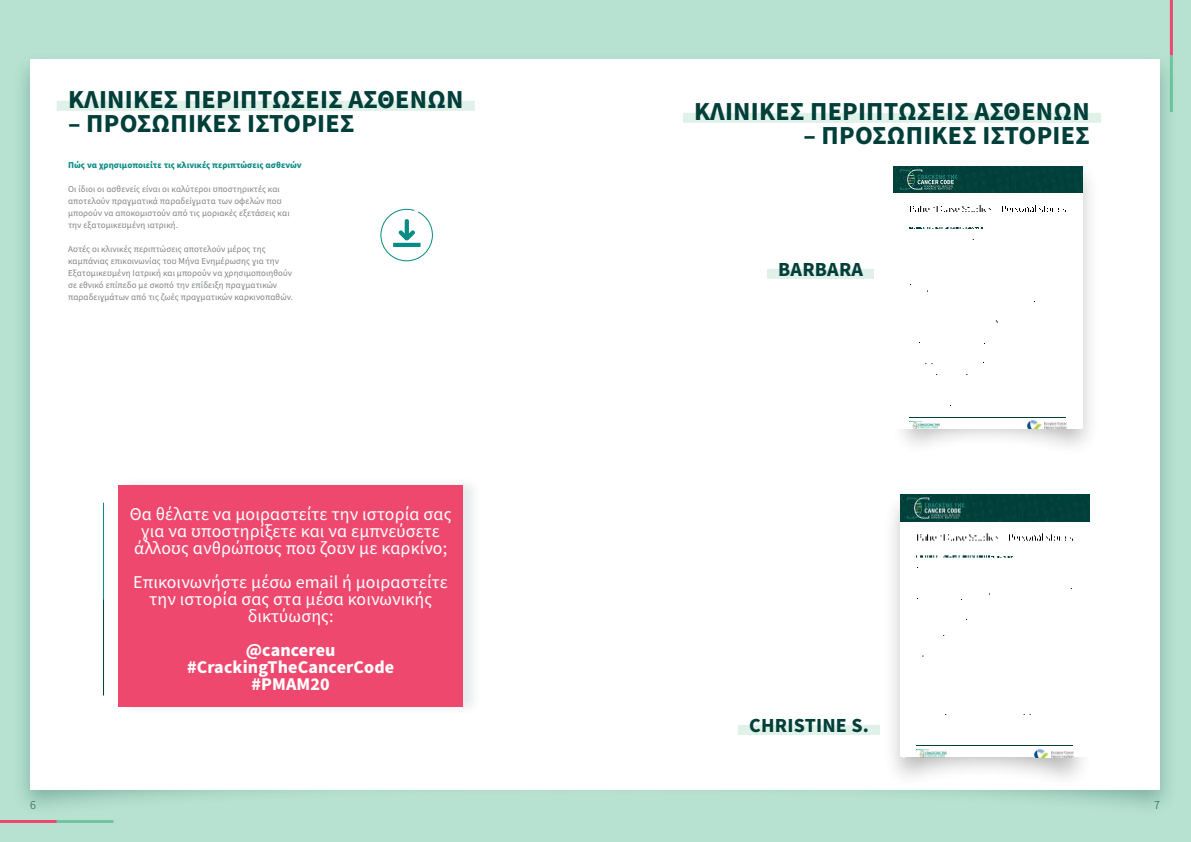
<style>
.page{position:relative;width:1191px;height:842px;background:#b7e2d1}
.page>*{position:absolute;margin:0;border:0;box-sizing:border-box;transform-origin:0 0}
.t1{font:700 26px "Source Sans Pro";letter-spacing:.01em;color:#003f39}
.t2{font:700 20px "Source Sans Pro";letter-spacing:.01em;color:#003f39}
.t3{font:18px/17px "Source Sans Pro";letter-spacing:.01em;color:#fff;text-align:center}
.t4{font:700 18px/17px "Source Sans Pro";letter-spacing:.01em;color:#fff;text-align:center}
.t5{font:300 12px "Source Sans Pro";color:#003f39}
.t6{font:9px/12px "Source Sans Pro";letter-spacing:.01em;color:#808285}
.t7{font:700 9px "Source Sans Pro";letter-spacing:.01em;color:#078b82}
</style>
<div class="page">
<hr style="left:57px;top:820px;width:56px;height:3px;background:#6fc5a3">
<hr style="left:0;top:820px;width:57px;height:3px;background:#ef486f">
<hr style="left:1169px;top:0;width:3px;height:55px;background:#ef486f">
<div style="left:12px;top:51px;width:1166px;height:766px;background:#003f39;opacity:.3"></div>
<div style="left:30px;top:60px;width:1129px;height:729px;background:#fff"></div>
<div style="left:119px;top:475px;width:363px;height:241px;background:#003f39;opacity:.1"></div>
<div style="left:118px;top:485px;width:345px;height:222px;background:#ef486f"></div>
<div style="left:57px;top:101px;width:418px;height:10px;background:#e0f1e9"></div>
<div style="left:883px;top:489px;width:209px;height:302px;background:#000;opacity:.3"></div>
<svg style="left:380px;top:209px;width:53px;height:52px"></svg>
<div style="left:738px;top:725px;width:142px;height:10px;background:#e0f1e9"></div>
<div style="left:890px;top:156px;width:209px;height:302px;background:#000;opacity:.3"></div>
<div style="left:767px;top:269px;width:107px;height:10px;background:#e0f1e9"></div>
<div style="left:683px;top:113px;width:418px;height:10px;background:#e0f1e9"></div>
<hr style="left:103px;top:599px;width:1px;height:96px;background:#003f39">
<hr style="left:103px;top:503px;width:1px;height:96px;background:#078b82">
<div style="left:893px;top:166px;width:189px;height:263px;background:#fff"></div>
<img style="left:893px;top:166px;width:189px;height:27px">
<hr style="left:909px;top:417px;width:52px;height:1px;background:#003f39">
<hr style="left:962px;top:417px;width:52px;height:1px;background:#003f39">
<hr style="left:1014px;top:417px;width:52px;height:1px;background:#003f39">
<img style="left:909px;top:421px;width:30px;height:8px">
<img style="left:1027px;top:421px;width:39px;height:8px">
<img style="left:910px;top:206px;width:9px;height:6px">
<img style="left:920px;top:206px;width:18px;height:6px">
<img style="left:941px;top:205px;width:50px;height:7px">
<img style="left:1002px;top:205px;width:64px;height:7px">
<img style="left:911px;top:227px;width:72px;height:2px">
<div style="left:900px;top:495px;width:189px;height:262px;background:#fff"></div>
<img style="left:900px;top:495px;width:189px;height:26px">
<hr style="left:916px;top:745px;width:52px;height:1px;background:#003f39">
<hr style="left:969px;top:745px;width:52px;height:1px;background:#003f39">
<hr style="left:1021px;top:745px;width:52px;height:1px;background:#003f39">
<img style="left:916px;top:750px;width:30px;height:7px">
<img style="left:1034px;top:749px;width:39px;height:8px">
<img style="left:917px;top:534px;width:10px;height:7px">
<img style="left:927px;top:534px;width:18px;height:7px">
<img style="left:948px;top:533px;width:50px;height:8px">
<img style="left:1009px;top:533px;width:64px;height:8px">
<img style="left:916px;top:555px;width:74px;height:3px">
<img style="left:991px;top:556px;width:22px;height:2px">
<h1 class="t1" style="left:68px;top:82px;width:397px">ΚΛΙΝΙΚΕΣ ΠΕΡΙΠΤΩΣΕΙΣ ΑΣΘΕΝΩΝ</h1>
<h1 class="t1" style="left:68px;top:106px;width:288px">– ΠΡΟΣΩΠΙΚΕΣ ΙΣΤΟΡΙΕΣ</h1>
<p class="t7" style="left:68px;top:159px;width:235px">Πώς να χρησιμοποιείτε τις κλινικές περιπτώσεις ασθενών</p>
<p class="t6" style="left:68px;top:183px;width:223px">Οι ίδιοι οι ασθενείς είναι οι καλύτεροι υποστηρικτές και αποτελούν πραγματικά παραδείγματα των οφελών που μπορούν να αποκομιστούν από τις μοριακές εξετάσεις και την εξατομικευμένη ιατρική.</p>
<p class="t6" style="left:68px;top:243px;width:227px">Αυτές οι κλινικές περιπτώσεις αποτελούν μέρος της καμπάνιας επικοινωνίας του Μήνα Ενημέρωσης για την Εξατομικευμένη Ιατρική και μπορούν να χρησιμοποιηθούν σε εθνικό επίπεδο με σκοπό την επίδειξη πραγματικών παραδειγμάτων από τις ζωές πραγματικών καρκινοπαθών.</p>
<h3 class="t3" style="left:130px;top:506px;width:323px">Θα θέλατε να μοιραστείτε την ιστορία σας για να υποστηρίξετε και να εμπνεύσετε άλλους ανθρώπους που ζουν με καρκίνο;</h3>
<h3 class="t3" style="left:133px;top:574px;width:316px">Επικοινωνήστε μέσω email ή μοιραστείτε την ιστορία σας στα μέσα κοινωνικής δικτύωσης:</h3>
<h3 class="t4" style="left:187px;top:642px;width:209px">@cancereu #CrackingTheCancerCode #PMAM20</h3>
<h1 class="t1" style="left:694px;top:94px;width:397px">ΚΛΙΝΙΚΕΣ ΠΕΡΙΠΤΩΣΕΙΣ ΑΣΘΕΝΩΝ</h1>
<h1 class="t1" style="left:803px;top:118px;width:288px">– ΠΡΟΣΩΠΙΚΕΣ ΙΣΤΟΡΙΕΣ</h1>
<h2 class="t2" style="left:778px;top:256px;width:86px">BARBARA</h2>
<h2 class="t2" style="left:749px;top:712px;width:121px">CHRISTINE S.</h2>
<h3 class="t5" style="left:30px;top:796px;width:7px">6</h3>
<h3 class="t5" style="left:1154px;top:796px;width:7px">7</h3>
</div>
